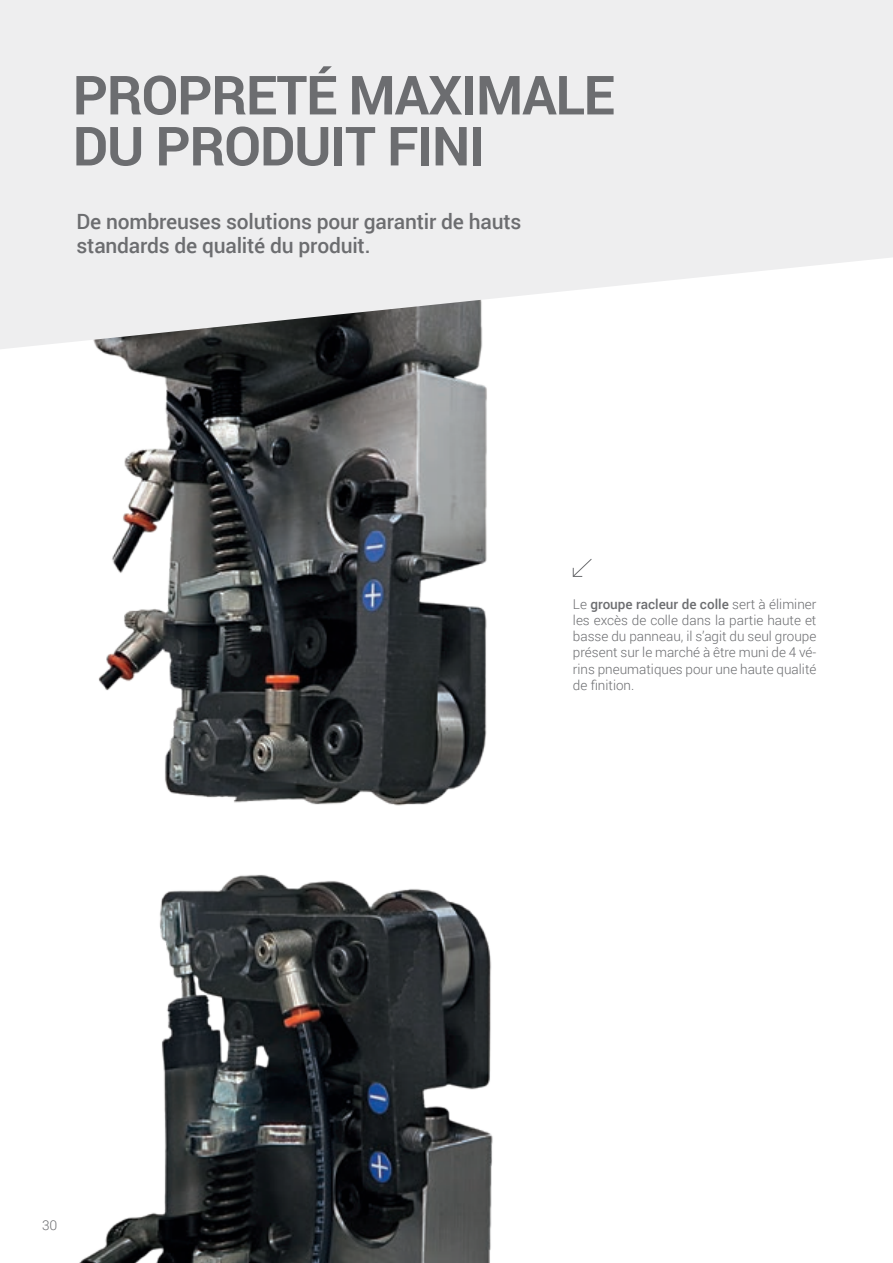
<style>
.page{position:relative;width:893px;height:1263px;background:#fff}
.page>*{position:absolute;margin:0;border:0;box-sizing:border-box;transform-origin:0 0}
._1_TITOLO_GRIGIO{font:700 54px "Roboto";letter-spacing:-.02em;color:#6c6d70}
.t1{font:500 21px/24px "Roboto";letter-spacing:-.01em;color:#6c6d70}
.t2{font:300 13.5px/16.2px "Roboto";color:#6c6d70;text-align:justify}
.s1{font-weight:500}
</style>
<div class="page">
<img style="left:79px;top:349px;width:414px;height:914px">
<svg style="left:0;top:0;width:893px;height:349px;background:#e9e9ea"></svg>
<svg style="left:572px;top:559px;width:20px;height:18px"></svg>
<p class="_1_TITOLO_GRIGIO" style="left:73px;top:57px;width:543px">PROPRETÉ MAXIMALE</p>
<p class="_1_TITOLO_GRIGIO" style="left:73px;top:108px;width:414px">DU PRODUIT FINI</p>
<p class="t1" style="left:77px;top:208px;width:446px">De nombreuses solutions pour garantir de hauts standards de qualité du produit.</p>
<p class="t2" style="left:573px;top:595px;width:245px">Le <span class="s1">groupe racleur de colle</span> sert à éliminer les excès de colle dans la partie haute et basse du panneau, il s’agit du seul groupe présent sur le marché à être muni de 4 vé&shy;rins pneumatiques pour une haute qualité de finition.</p>
<p class="t2" style="left:42px;top:1216px;width:17px">30</p>
</div>
